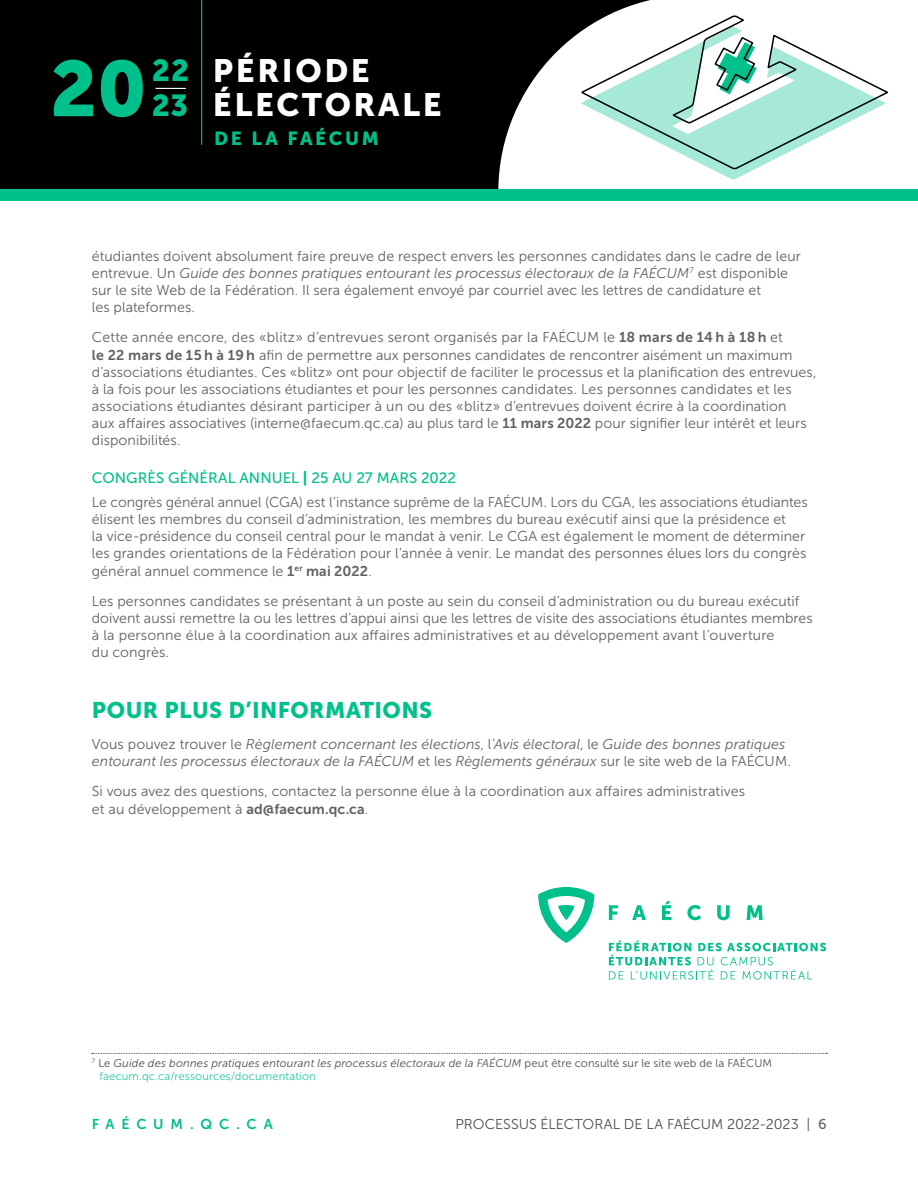
<style>
.page{position:relative;width:918px;height:1188px;background:#fff}
.page>*{position:absolute;margin:0;border:0;box-sizing:border-box;transform-origin:0 0}
.t1{font:78px "Museo Sans 900";color:#00c08b}
.t2{font:32.1px/34px "Museo Sans 900";letter-spacing:.08em;color:#fff}
.t3{font:30.15px "Museo Sans 900";color:#00c08b}
.t4{font:22.5px "Museo Sans 900";letter-spacing:.015em;color:#00c08b}
.t5{font:18.9px "Museo Sans 900";letter-spacing:.14em;color:#00c08b}
.t6{font:15px "Museo Sans 500";letter-spacing:.005em;color:#00c08b}
.t7{font:14.25px/17.1px "Museo Sans 300";letter-spacing:.005em;color:#606163}
.t8{font:italic 14.25px/17.1px "Museo Sans 300";letter-spacing:.005em;color:#606163}
.t9{font:14.25px "Museo Sans 300";color:#4d4d4f}
.t10{font:14.25px "Museo Sans 700";letter-spacing:.475em;color:#00c08b}
.t11{font:italic 11.25px/13.5px "Museo Sans 300";letter-spacing:.015em;color:#4d4d4f}
.s1{font-style:italic}
.s2{font-family:"Museo Sans 700"}
.s3{font-family:"Museo Sans 900"}
.s4{font-style:normal}
.s5{font-style:normal;color:#26c99c}
.s6{font-family:"Museo Sans 500";color:#606163}
</style>
<div class="page">
<div style="left:0;top:0;width:819px;height:189px;background:#000"></div>
<svg style="left:498px;top:0;width:321px;height:189px;fill:#fff"></svg>
<hr style="left:156px;top:88px;width:30px;height:1px;background:#fff">
<div style="left:0;top:189px;width:918px;height:12px;background:#00c18b"></div>
<svg style="left:581px;top:171px;width:238px;height:9px;background:#f8fdfb"></svg>
<svg style="left:579px;top:14px;width:310px;height:157px"></svg>
<hr style="left:201px;top:0;width:1px;height:145px;background:#00c18b">
<svg style="left:609px;top:941px;width:217px;height:39px"></svg>
<svg style="left:609px;top:905px;width:9px;height:15px"></svg>
<svg style="left:632px;top:905px;width:14px;height:15px"></svg>
<svg style="left:662px;top:901px;width:10px;height:19px"></svg>
<svg style="left:687px;top:905px;width:14px;height:15px"></svg>
<svg style="left:717px;top:905px;width:13px;height:15px"></svg>
<svg style="left:747px;top:905px;width:16px;height:15px"></svg>
<svg style="left:538px;top:887px;width:56px;height:56px"></svg>
<svg style="left:92px;top:1053px;width:735px;height:1px"></svg>
<h1 class="t1" style="left:50px;top:45px;width:98px">20</h1>
<h3 class="t3" style="left:152px;top:53px;width:39px">22</h3>
<h3 class="t3" style="left:152px;top:89px;width:38px">23</h3>
<h2 class="t2" style="left:213px;top:54px;width:230px">PÉRIODE<br>ÉLECTORALE</h2>
<h3 class="t5" style="left:214px;top:127px;width:166px">DE LA FAÉCUM</h3>
<p class="t7" style="left:92px;top:247px;width:711px">étudiantes doivent absolument faire preuve de respect envers les personnes candidates dans le cadre de leur entrevue. Un <span class="s1">Guide des bonnes pratiques entourant les processus électoraux de la FAÉCUM</span> <sup>7</sup> est disponible sur le site Web de la Fédération. Il sera également envoyé par courriel avec les lettres de candidature et<br>les plateformes.</p>
<p class="t7" style="left:92px;top:329px;width:726px">Cette année encore, des « blitz » d’entrevues seront organisés par la FAÉCUM le <span class="s2">18 mars de 14 h à 18 h</span> et<br><span class="s2">le 22 mars de 15 h à 19 h</span> afin de permettre aux personnes candidates de rencontrer aisément un maximum d’associations étudiantes. Ces « blitz » ont pour objectif de faciliter le processus et la planification des entrevues, à la fois pour les associations étudiantes et pour les personnes candidates. Les personnes candidates et les associations étudiantes désirant participer à un ou des « blitz » d’entrevues doivent écrire à la coordination<br>aux affaires associatives (interne@faecum.qc.ca) au plus tard le <span class="s2">11 mars 2022</span> pour signifier leur intérêt et leurs disponibilités.</p>
<p class="t6" style="left:92px;top:470px;width:366px">CONGRÈS GÉNÉRAL ANNUEL <span class="s3">|</span> 25 AU 27 MARS 2022</p>
<p class="t7" style="left:92px;top:494px;width:717px">Le congrès général annuel (CGA) est l’instance suprême de la FAÉCUM. Lors du CGA, les associations étudiantes élisent les membres du conseil d’administration, les membres du bureau exécutif ainsi que la présidence et<br>la vice-présidence du conseil central pour le mandat à venir. Le CGA est également le moment de déterminer les grandes orientations de la Fédération pour l’année à venir. Le mandat des personnes élues lors du congrès général annuel commence le <span class="s2">1</span><sup>er</sup> <span class="s2">mai 2022</span>.</p>
<p class="t7" style="left:92px;top:593px;width:722px">Les personnes candidates se présentant à un poste au sein du conseil d’administration ou du bureau exécutif doivent aussi remettre la ou les lettres d’appui ainsi que les lettres de visite des associations étudiantes membres à la personne élue à la coordination aux affaires administratives et au développement avant l’ouverture<br>du congrès.</p>
<h3 class="t4" style="left:92px;top:698px;width:342px">POUR PLUS D’INFORMATIONS</h3>
<p class="t8" style="left:92px;top:735px;width:701px"><span class="s4">Vous pouvez trouver le</span> Règlement concernant les élections<span class="s4">, l’</span>Avis électoral<span class="s4">, le</span> Guide des bonnes pratiques entourant les processus électoraux de la FAÉCUM <span class="s4">et les</span> Règlements généraux <span class="s4">sur le site web de la FAÉCUM.</span></p>
<p class="t7" style="left:92px;top:783px;width:655px">Si vous avez des questions, contactez la personne élue à la coordination aux affaires administratives et au développement à <span class="s2">ad@faecum.qc.ca</span>.</p>
<p class="t11" style="left:99px;top:1056px;width:674px;text-indent:-8px"><sup>7</sup> <span class="s4">Le</span> Guide des bonnes pratiques entourant les processus électoraux de la FAÉCUM <span class="s4">peut être consulté sur le site web de la FAÉCUM </span><span class="s5">faecum.qc.ca/ressources/documentation</span></p>
<p class="t10" style="left:92px;top:1116px;width:183px">FAÉCUM.QC.CA</p>
<p class="t9" style="left:455px;top:1116px;width:373px">PROCESSUS ÉLECTORAL DE LA FAÉCUM 2022-2023 | <span class="s6">6</span></p>
</div>
